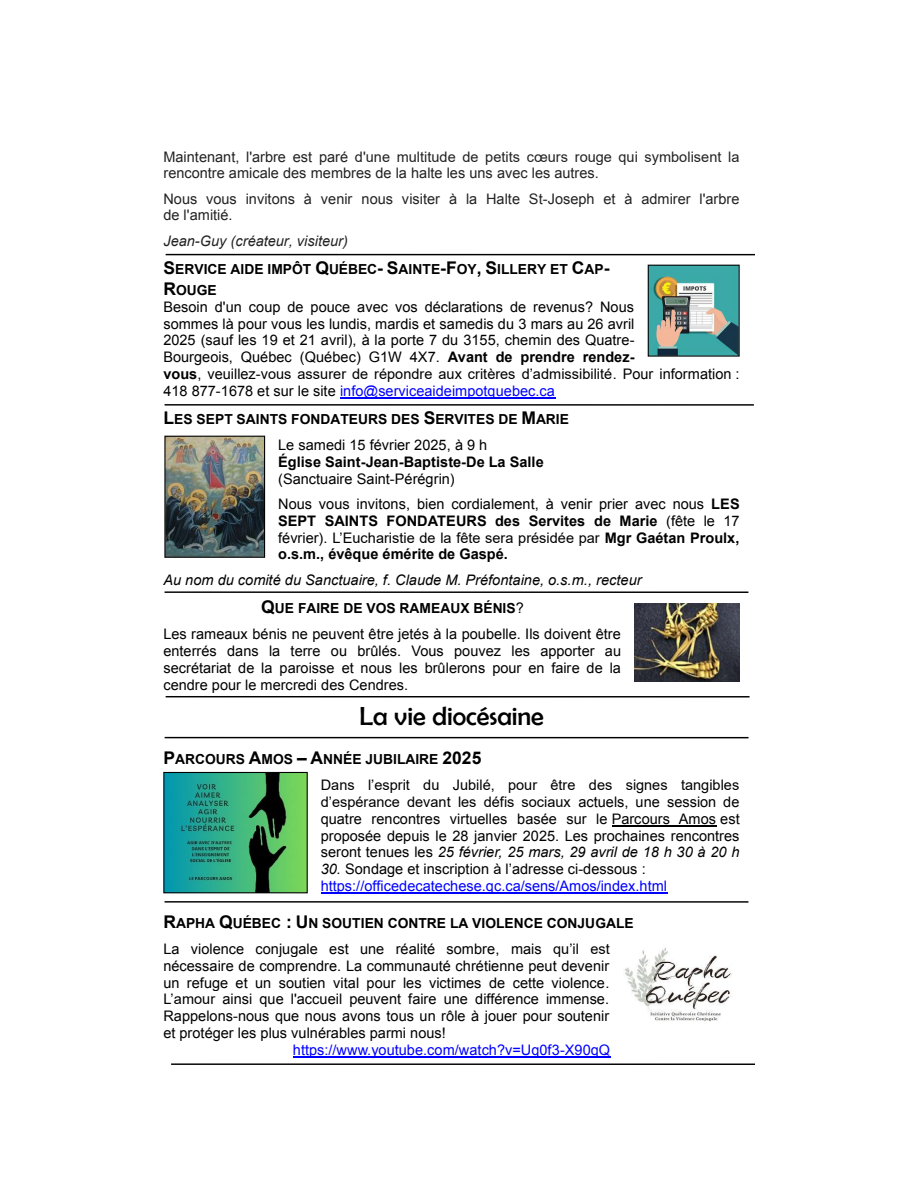
<style>
.page{position:relative;width:918px;height:1188px;background:#fff}
.page>*{position:absolute;margin:0;border:0;box-sizing:border-box;transform-origin:0 0}
.t1{font:26.25px "Berlin Sans FB";color:#000}
.t2{font:14.55px/16.8px "Arial";color:#000;text-align:justify}
.t3{font:14.55px/16.8px "Arial";color:#222}
.t4{font:14.55px/16.8px "Arial";color:#00f}
.t5{font:italic 14.55px "Arial";color:#000}
.t6{font:italic 14.55px "Arial";color:#222}
.t7{font:700 13.8px/20.1px "Arial";color:#000}
.s1{font-size:17.55px}
.s2{font-weight:700}
.s3{color:#00f}
.s4{font-weight:400;font-size:14.55px}
.s5{font-style:italic}
.s6{font-style:italic;color:#000}
.s7{color:#000}
</style>
<div class="page">
<img style="left:166px;top:438px;width:97px;height:118px">
<div style="left:164px;top:436px;width:101px;height:122px;border:1px solid #000"></div>
<hr style="left:340px;top:397px;width:215px;height:1px;background:#00f">
<hr style="left:612px;top:825px;width:104px;height:1px;background:#000">
<hr style="left:321px;top:893px;width:347px;height:1px;background:#00f">
<hr style="left:293px;top:1056px;width:317px;height:1px;background:#00f">
<hr style="left:165px;top:737px;width:584px;height:1px;background:#000">
<hr style="left:171px;top:1063px;width:584px;height:2px;background:#000">
<hr style="left:165px;top:901px;width:583px;height:2px;background:#000">
<img style="left:624px;top:947px;width:108px;height:75px">
<img style="left:165px;top:774px;width:141px;height:117px">
<div style="left:163px;top:772px;width:145px;height:121px;border:1px solid #000"></div>
<img style="left:650px;top:267px;width:88px;height:88px">
<div style="left:648px;top:265px;width:92px;height:92px;border:1px solid #000"></div>
<hr style="left:165px;top:404px;width:589px;height:2px;background:#000">
<hr style="left:166px;top:254px;width:589px;height:1px;background:#000">
<hr style="left:165px;top:591px;width:583px;height:2px;background:#000">
<img style="left:635px;top:604px;width:105px;height:78px">
<hr style="left:166px;top:696px;width:584px;height:2px;background:#000">
<p class="t3" style="left:163px;top:148px;width:577px">Maintenant, l'arbre est paré d'une multitude de petits cœurs rouge qui symbolisent la rencontre amicale des membres de la halte les uns avec les autres.</p>
<p class="t3" style="left:163px;top:190px;width:577px">Nous vous invitons à venir nous visiter à la Halte St-Joseph et à admirer l'arbre de l'amitié.</p>
<p class="t6" style="left:163px;top:232px;width:186px">Jean-Guy (créateur, visiteur)</p>
<p class="t7" style="left:163px;top:260px;width:448px"><span class="s1">S</span>ERVICE AIDE IMPÔT <span class="s1">Q</span>UÉBEC<span class="s1">- S</span>AINTE<span class="s1">-F</span>OY<span class="s1">, S</span>ILLERY ET <span class="s1">C</span>AP<span class="s1">-<br>R</span>OUGE</p>
<p class="t2" style="left:163px;top:298px;width:578px;text-align:left">Besoin d'un coup de pouce avec vos déclarations de revenus? Nous<br>sommes là pour vous les lundis, mardis et samedis du 3 mars au 26 avril<br>2025 (sauf les 19 et 21 avril), à la porte 7 du 3155, chemin des Quatre-<br>Bourgeois, Québec (Québec) G1W 4X7. <span class="s2">Avant de prendre rendez-<br>vous</span>, veuillez-vous assurer de répondre aux critères d’admissibilité. Pour information :<br>418 877-1678 et sur le site <span class="s3">info@serviceaideimpotquebec.ca</span></p>
<p class="t7" style="left:163px;top:410px;width:407px"><span class="s1">L</span>ES SEPT SAINTS FONDATEURS DES <span class="s1">S</span>ERVITES DE <span class="s1">M</span>ARIE</p>
<p class="t2" style="left:278px;top:437px;width:267px;text-align:left">Le samedi 15 février 2025, à 9 h<br><span class="s2">Église Saint-Jean-Baptiste-De La Salle </span>(Sanctuaire Saint-Pérégrin)</p>
<p class="t2" style="left:278px;top:496px;width:463px">Nous vous invitons, bien cordialement, à venir prier avec nous <span class="s2">LES SEPT SAINTS FONDATEURS des Servites de Marie</span> (fête le 17 février). L’Eucharistie de la fête sera présidée par <span class="s2">Mgr Gaétan Proulx, o.s.m., évêque émérite de Gaspé.</span></p>
<p class="t5" style="left:163px;top:570px;width:480px">Au nom du comité du Sanctuaire, f. Claude M. Préfontaine, o.s.m., recteur</p>
<p class="t7" style="left:261px;top:599px;width:264px"><span class="s1">Q</span>UE FAIRE DE VOS RAMEAUX BÉNIS<span class="s4">?</span></p>
<p class="t2" style="left:163px;top:626px;width:459px">Les rameaux bénis ne peuvent être jetés à la poubelle. Ils doivent être enterrés dans la terre ou brûlés. Vous pouvez les apporter au secrétariat de la paroisse et nous les brûlerons pour en faire de la cendre pour le mercredi des Cendres.</p>
<p class="t1" style="left:359px;top:702px;width:186px">La vie diocésaine</p>
<p class="t7" style="left:163px;top:750px;width:320px"><span class="s1">P</span>ARCOURS <span class="s1">A</span>MOS <span class="s1">– A</span>NNÉE JUBILAIRE <span class="s1">2025</span></p>
<p class="t2" style="left:321px;top:777px;width:420px">Dans l’esprit du Jubilé, pour être des signes tangibles d’espérance devant les défis sociaux actuels, une session de quatre rencontres virtuelles basée sur le Parcours Amos est proposée depuis le 28 janvier 2025. Les prochaines rencontres seront tenues les <span class="s5">25 février, 25 mars, 29 avril de 18 h 30 à 20 h</span></p>
<p class="t4" style="left:321px;top:861px;width:348px"><span class="s6">30.</span> <span class="s7">Sondage et inscription à l’adresse ci-dessous : </span>https://officedecatechese.qc.ca/sens/Amos/index.html</p>
<p class="t7" style="left:163px;top:914px;width:472px"><span class="s1">R</span>APHA <span class="s1">Q</span>UÉBEC <span class="s1">: U</span>N SOUTIEN CONTRE LA VIOLENCE CONJUGALE</p>
<p class="t2" style="left:163px;top:941px;width:448px">La violence conjugale est une réalité sombre, mais qu’il est</p>
<p class="t2" style="left:163px;top:957px;width:447px">nécessaire de comprendre. La communauté chrétienne peut devenir</p>
<p class="t2" style="left:163px;top:974px;width:448px">un refuge et un soutien vital pour les victimes de cette violence.</p>
<p class="t2" style="left:163px;top:991px;width:447px">L’amour ainsi que l'accueil peuvent faire une différence immense.</p>
<p class="t2" style="left:163px;top:1008px;width:447px">Rappelons-nous que nous avons tous un rôle à jouer pour soutenir</p>
<p class="t2" style="left:163px;top:1025px;width:284px">et protéger les plus vulnérables parmi nous!</p>
<p class="t4" style="left:293px;top:1041px;width:319px">https://www.youtube.com/watch?v=Uq0f3-X90qQ</p>
</div>
